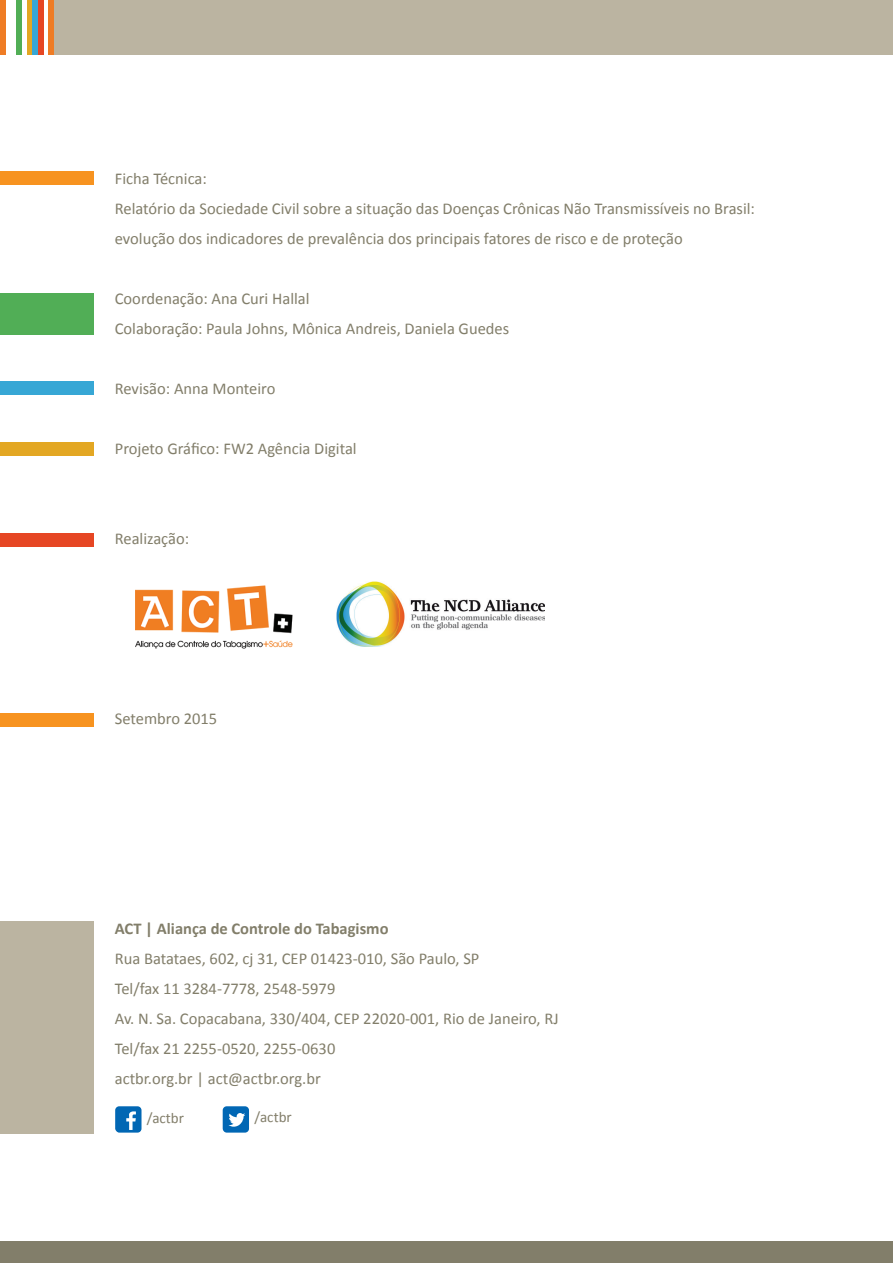
<style>
.page{position:relative;width:893px;height:1263px;background:#fff}
.page>*{position:absolute;margin:0;border:0;box-sizing:border-box;transform-origin:0 0}
.t1{font:16.5px/30px "Calibri";color:#827e6a}
.t2{font:700 16.5px "Calibri";color:#827e6a}
.t3{font:15px "Calibri";color:#827e6a}
</style>
<div class="page">
<div style="left:54px;top:0;width:839px;height:54px;background:#bbb4a1"></div>
<div style="left:0;top:0;width:5px;height:54px;background:#ef7c25"></div>
<div style="left:27px;top:0;width:5px;height:54px;background:#e3a723"></div>
<div style="left:32px;top:0;width:6px;height:54px;background:#37a7d5"></div>
<div style="left:38px;top:0;width:5px;height:54px;background:#e64624"></div>
<div style="left:16px;top:0;width:6px;height:54px;background:#51ae56"></div>
<div style="left:49px;top:0;width:5px;height:54px;background:#ef7c25"></div>
<div style="left:0;top:1242px;width:893px;height:21px;background:#827e6a"></div>
<div style="left:0;top:171px;width:94px;height:14px;background:#f79320"></div>
<img style="left:337px;top:582px;width:208px;height:65px">
<img style="left:135px;top:585px;width:158px;height:64px">
<div style="left:0;top:293px;width:94px;height:42px;background:#51ae56"></div>
<div style="left:0;top:382px;width:94px;height:13px;background:#37a7d5"></div>
<div style="left:0;top:442px;width:94px;height:13px;background:#e3a723"></div>
<div style="left:0;top:921px;width:94px;height:213px;background:#bbb4a1"></div>
<div style="left:115px;top:1106px;width:26px;height:26px;background:#0167b4;border-radius:4px"></div>
<svg style="left:126px;top:1111px;width:10px;height:19px"></svg>
<div style="left:223px;top:1106px;width:26px;height:26px;background:#0167b4;border-radius:4px"></div>
<svg style="left:228px;top:1113px;width:17px;height:14px"></svg>
<div style="left:0;top:533px;width:94px;height:14px;background:#e64624"></div>
<div style="left:0;top:713px;width:94px;height:14px;background:#f79320"></div>
<p class="t1" style="left:115px;top:163px;width:642px">Ficha Técnica:<br>Relatório da Sociedade Civil sobre a situação das Doenças Crônicas Não Transmissíveis no Brasil: evolução dos indicadores de prevalência dos principais fatores de risco e de proteção</p>
<p class="t1" style="left:115px;top:283px;width:396px">Coordenação: Ana Curi Hallal<br>Colaboração: Paula Johns, Mônica Andreis, Daniela Guedes</p>
<p class="t1" style="left:115px;top:373px;width:162px">Revisão: Anna Monteiro</p>
<p class="t1" style="left:115px;top:433px;width:243px">Projeto Gráfico: FW2 Agência Digital</p>
<p class="t1" style="left:115px;top:523px;width:76px">Realização:</p>
<p class="t1" style="left:115px;top:703px;width:104px">Setembro 2015</p>
<p class="t2" style="left:115px;top:916px;width:275px">ACT | Aliança de Controle do Tabagismo</p>
<p class="t1" style="left:115px;top:943px;width:445px">Rua Batataes, 602, cj 31, CEP 01423-010, São Paulo, SP<br>Tel/fax 11 3284-7778, 2548-5979<br>Av. N. Sa. Copacabana, 330/404, CEP 22020-001, Rio de Janeiro, RJ Tel/fax 21 2255-0520, 2255-0630<br>actbr.org.br | act@actbr.org.br</p>
<p class="t3" style="left:147px;top:1107px;width:39px">/actbr</p>
<p class="t3" style="left:255px;top:1107px;width:39px">/actbr</p>
</div>
